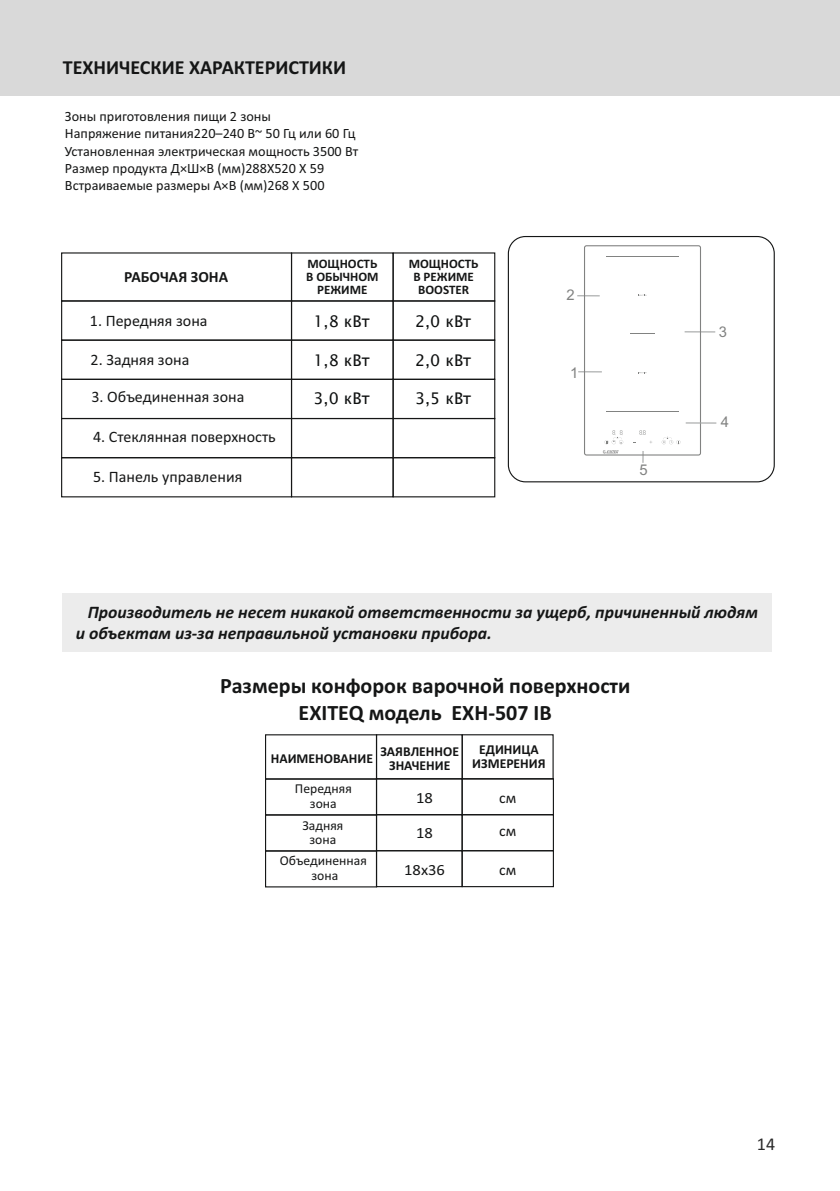
<style>
.page{position:relative;width:840px;height:1191px;background:#fff}
.page>*{position:absolute;margin:0;border:0;box-sizing:border-box;transform-origin:0 0}
.t1{font:700 22px/26.8px "Calibri";color:#151616;text-align:center}
.t2{font:700 20px "Calibri";color:#151616}
.t3{font:18px "Calibri";color:#2a2a2a}
.t4{font:italic 700 17.6px/21.6px "Calibri";color:#151616}
.t5{font:16px "Calibri";color:#151616}
.t6{font:16px "Lucida Sans Unicode";color:#0e1010}
.t7{font:700 15.6px "Calibri";color:#151616}
.t8{font:15.6px "Calibri";color:#151616;scale:1.06 1}
.t9{font:15.6px/33px "Calibri";color:#151616}
.t10{font:14.8px "Arial";color:#818281}
.t11{font:14.2px/17.4px "Calibri";color:#151616}
.t12{font:700 13.6px/14.6px "Calibri";color:#151616;text-align:center}
.t13{font:13.6px/14.6px "Calibri";color:#151616;text-align:center}
.t14{font:700 13px/13.2px "Calibri";color:#151616;text-align:center}
</style>
<div class="page">
<div style="left:0;top:0;width:839px;height:95px;background:#d9d9d9"></div>
<div style="left:61px;top:300px;width:231px;height:41px;border:1px solid #151616"></div>
<div style="left:291px;top:300px;width:102px;height:41px;border:1px solid #151616"></div>
<div style="left:61px;top:339px;width:231px;height:41px;border:1px solid #151616"></div>
<div style="left:291px;top:339px;width:102px;height:41px;border:1px solid #151616"></div>
<div style="left:61px;top:379px;width:231px;height:40px;border:1px solid #151616"></div>
<div style="left:291px;top:379px;width:102px;height:40px;border:1px solid #151616"></div>
<div style="left:61px;top:418px;width:231px;height:40px;border:1px solid #151616"></div>
<div style="left:291px;top:418px;width:102px;height:40px;border:1px solid #151616"></div>
<div style="left:507px;top:236px;width:267px;height:246px;border:1px solid #151616;border-radius:17px"></div>
<div style="left:62px;top:594px;width:709px;height:58px;background:#ececec"></div>
<div style="left:376px;top:734px;width:86px;height:45px;border:1px solid #151616"></div>
<div style="left:461px;top:734px;width:92px;height:45px;border:1px solid #151616"></div>
<div style="left:265px;top:778px;width:112px;height:37px;border:1px solid #151616"></div>
<div style="left:265px;top:814px;width:112px;height:37px;border:1px solid #151616"></div>
<div style="left:376px;top:778px;width:86px;height:37px;border:1px solid #151616"></div>
<div style="left:376px;top:814px;width:86px;height:37px;border:1px solid #151616"></div>
<div style="left:461px;top:778px;width:92px;height:37px;border:1px solid #151616"></div>
<div style="left:461px;top:814px;width:92px;height:37px;border:1px solid #151616"></div>
<div style="left:265px;top:734px;width:112px;height:45px;border:1px solid #151616"></div>
<hr style="left:684px;top:331px;width:30px;height:1px;background:#a4a6a6">
<div style="left:392px;top:252px;width:103px;height:49px;border:1px solid #151616"></div>
<div style="left:392px;top:300px;width:103px;height:41px;border:1px solid #151616"></div>
<div style="left:392px;top:339px;width:103px;height:41px;border:1px solid #151616"></div>
<div style="left:392px;top:379px;width:103px;height:40px;border:1px solid #151616"></div>
<div style="left:392px;top:418px;width:103px;height:40px;border:1px solid #151616"></div>
<svg style="left:577px;top:245px;width:123px;height:218px"></svg>
<div style="left:61px;top:457px;width:231px;height:40px;border:1px solid #151616"></div>
<div style="left:291px;top:457px;width:102px;height:40px;border:1px solid #151616"></div>
<div style="left:392px;top:457px;width:103px;height:40px;border:1px solid #151616"></div>
<hr style="left:685px;top:422px;width:31px;height:1px;background:#a4a6a6">
<div style="left:265px;top:850px;width:112px;height:37px;border:1px solid #151616"></div>
<div style="left:376px;top:850px;width:86px;height:37px;border:1px solid #151616"></div>
<div style="left:461px;top:850px;width:92px;height:37px;border:1px solid #151616"></div>
<h2 class="t2" style="left:63px;top:59px;width:285px">ТЕХНИЧЕСКИЕ ХАРАКТЕРИСТИКИ</h2>
<p class="t11" style="left:65px;top:109px;width:294px">Зоны приготовления пищи 2 зоны<br>Напряжение питания 220–240 В~ 50 Гц или 60 Гц Установленная электрическая мощность 3500 Вт Размер продукта Д×Ш×В (мм) 288X520 X 59<br>Встраиваемые размеры A×B (мм) 268 X 500</p>
<p class="t7" style="left:124px;top:270px;width:105px">РАБОЧАЯ ЗОНА</p>
<p class="t14" style="left:306px;top:258px;width:74px">МОЩНОСТЬ<br>В ОБЫЧНОМ<br>РЕЖИМЕ</p>
<p class="t5" style="left:90px;top:314px;width:119px">1. Передняя зона</p>
<p class="t6" style="left:313px;top:314px;width:58px">1,8 кВт</p>
<p class="t5" style="left:91px;top:353px;width:100px">2. Задняя зона</p>
<p class="t6" style="left:313px;top:354px;width:58px">1,8 кВт</p>
<p class="t14" style="left:408px;top:258px;width:71px">МОЩНОСТЬ<br>В РЕЖИМЕ<br>BOOSTER</p>
<p class="t6" style="left:415px;top:314px;width:58px">2,0 кВт</p>
<p class="t6" style="left:415px;top:354px;width:58px">2,0 кВт</p>
<p class="t5" style="left:91px;top:390px;width:154px">3. Объединенная зона</p>
<p class="t5" style="left:93px;top:430px;width:184px">4. Стеклянная поверхность</p>
<p class="t5" style="left:93px;top:469px;width:151px">5. Панель управления</p>
<p class="t6" style="left:313px;top:392px;width:58px">3,0 кВт</p>
<p class="t6" style="left:415px;top:392px;width:58px">3,5 кВт</p>
<p class="t10" style="left:566px;top:290px;width:10px">2</p>
<p class="t10" style="left:570px;top:367px;width:10px">1</p>
<p class="t10" style="left:639px;top:464px;width:10px">5</p>
<p class="t10" style="left:718px;top:326px;width:10px">3</p>
<p class="t10" style="left:720px;top:416px;width:10px">4</p>
<p class="t4" style="left:76px;top:602px;width:683px;text-indent:12px">Производитель не несет никакой ответственности за ущерб, причиненный людям и объектам из-за неправильной установки прибора.</p>
<h1 class="t1" style="left:220px;top:674px;width:411px">Размеры конфорок варочной поверхности<br>EXITEQ модель EXH-507 IB</h1>
<p class="t12" style="left:472px;top:743px;width:75px">ЕДИНИЦА<br>ИЗМЕРЕНИЯ</p>
<p class="t13" style="left:295px;top:782px;width:58px">Передняя зона</p>
<p class="t13" style="left:302px;top:819px;width:42px">Задняя зона</p>
<p class="t12" style="left:380px;top:745px;width:80px">ЗАЯВЛЕННОЕ<br>ЗНАЧЕНИЕ</p>
<p class="t12" style="left:270px;top:752px;width:104px">НАИМЕНОВАНИЕ</p>
<p class="t8" style="left:416px;top:791px;width:17px">18</p>
<p class="t8" style="left:416px;top:826px;width:17px">18</p>
<p class="t9" style="left:499px;top:783px;width:19px">cм cм</p>
<p class="t13" style="left:280px;top:854px;width:88px">Объединенная зона</p>
<p class="t8" style="left:404px;top:863px;width:40px">18х36</p>
<p class="t9" style="left:499px;top:855px;width:19px">cм</p>
<p class="t3" style="left:756px;top:1136px;width:20px">14</p>
</div>
